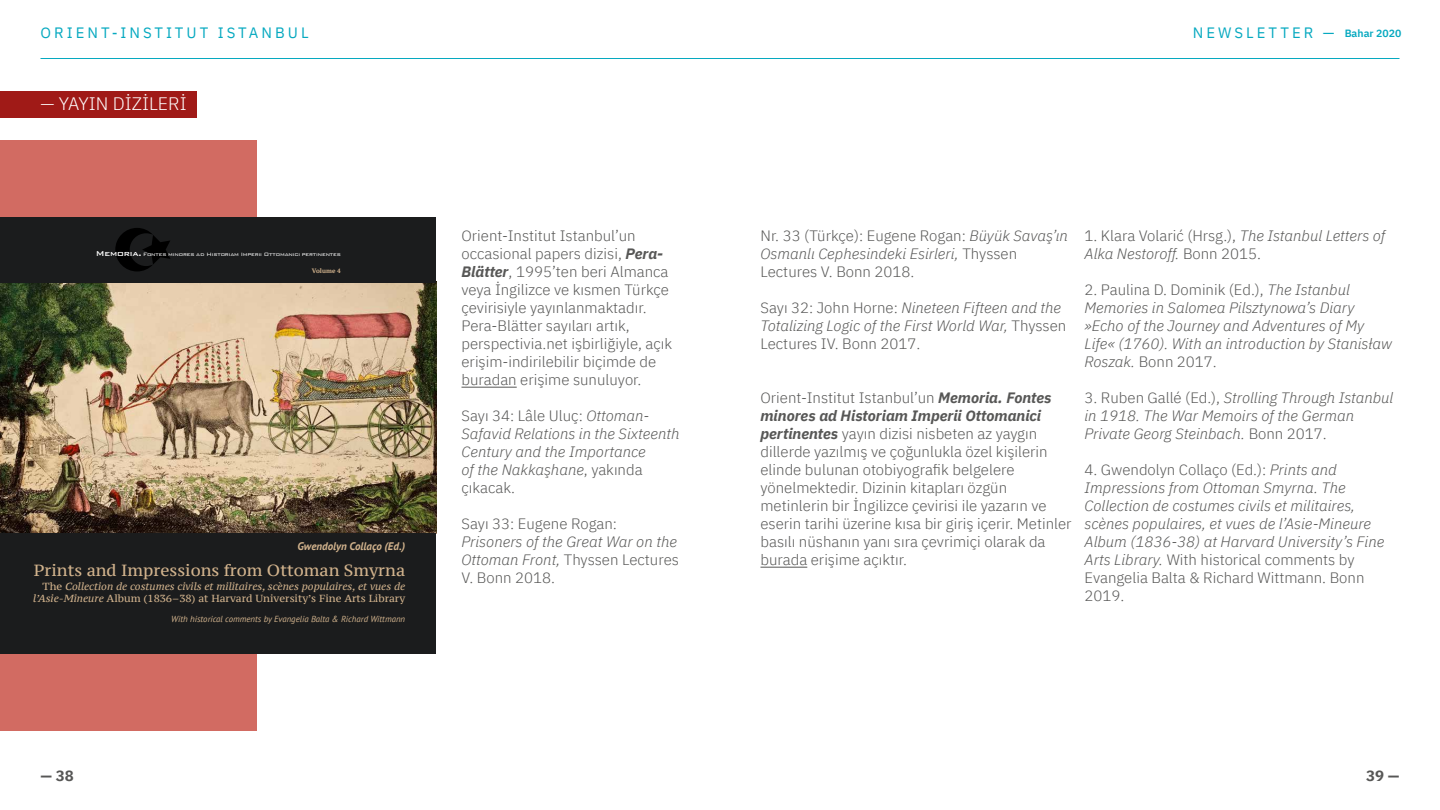
<style>
.page{position:relative;width:1440px;height:810px;background:#fff}
.page>*{position:absolute;margin:0;border:0;box-sizing:border-box;transform-origin:0 0}
.t1{font:300 18px "IBM Plex Sans";color:#fff}
.t2{font:16.12px "PT Serif Caption";color:#d2b38d}
.t3{font:italic 300 15px/18px "IBM Plex Sans";color:#575756}
.t4{font:300 15px/18px "IBM Plex Sans";color:#575756}
.t5{font:15px "IBM Plex Sans";letter-spacing:.2em;color:#06a9c0}
.t6{font:700 15px "IBM Plex Sans";color:#575756}
.t7{font:italic 700 10.95px "PT Sans";color:#d2b38d}
.t8{font:italic 10.27px/12.3px "PT Serif Caption";color:#d2b38d;text-align:right}
.t9{font:italic 8.77px "PT Sans";color:#d2b38d}
.t10{font:300 6.38px "Bank Gothic BT";letter-spacing:-.02em;color:#fff}
.t11{font:700 6.38px "PT Serif";letter-spacing:-.005em;color:#d2b38d}
.s1{font-weight:600;font-size:10.5px}
.s2{font-weight:500;font-size:9.52px}
.s3{font-style:normal}
.s4{font-weight:700;font-style:italic}
.s5{font-style:italic}
</style>
<div class="page">
<hr style="left:40px;top:58px;width:1360px;height:1px;background:#06a9c0">
<div style="left:0;top:140px;width:257px;height:591px;background:#d26b62"></div>
<div style="left:0;top:91px;width:197px;height:26px;background:#a01a17"></div>
<hr style="left:461px;top:387px;width:56px;height:1px;background:#575756">
<img style="left:0;top:283px;width:436px;height:250px">
<div style="left:0;top:533px;width:436px;height:120px;background:#1b1c1d"></div>
<div style="left:0;top:218px;width:436px;height:65px;background:#1b1c1d"></div>
<svg style="left:115px;top:228px;width:55px;height:43px"></svg>
<hr style="left:760px;top:567px;width:47px;height:1px;background:#575756">
<p class="t5" style="left:40px;top:21px;width:270px">ORIENT-INSTITUT ISTANBUL</p>
<p class="t5" style="left:1193px;top:21px;width:210px">NEWSLETTER — <span class="s1">Bahar 2020</span></p>
<p class="t1" style="left:40px;top:90px;width:148px">— YAYIN DİZİLERİ</p>
<p class="t10" style="left:96px;top:251px;width:246px"><span class="s2">Memoria.</span> Fontes minores ad Historiam Imperii Ottomanici pertinentes</p>
<p class="t11" style="left:312px;top:267px;width:31px">Volume 4</p>
<p class="t7" style="left:298px;top:539px;width:109px">Gwendolyn Collaço (Ed.)</p>
<p class="t2" style="left:34px;top:559px;width:373px">Prints and Impressions from Ottoman Smyrna</p>
<p class="t8" style="left:33px;top:580px;width:374px"><span class="s3">The</span> Collection de costumes civils et militaires, scènes populaires, et vues de l’Asie-Mineure <span class="s3">Album (1836–38) at Harvard University’s Fine Arts Library</span></p>
<p class="t9" style="left:171px;top:613px;width:236px">With historical comments by Evangelia Balta &amp; Richard Wittmann</p>
<p class="t4" style="left:461px;top:226px;width:212px">Orient-Institut Istanbul’un occasional papers dizisi, <span class="s4">Pera-<br>Blätter</span>, 1995’ten beri Almanca veya İngilizce ve kısmen Türkçe çevirisiyle yayınlanmaktadır.<br>Pera-Blätter sayıları artık, perspectivia.net işbirliğiyle, açık erişim-indirilebilir biçimde de buradan erişime sunuluyor.</p>
<p class="t3" style="left:461px;top:406px;width:219px"><span class="s3">Sayı 34: Lâle Uluç:</span> Ottoman-<br>Safavid Relations in the Sixteenth<br>Century and the Importance<br>of the Nakkaşhane<span class="s3">, yakında çıkacak.</span></p>
<p class="t4" style="left:461px;top:514px;width:157px">Sayı 33: Eugene Rogan:</p>
<p class="t3" style="left:461px;top:532px;width:219px">Prisoners of the Great War on the<br>Ottoman Front, <span class="s3">Thyssen Lectures<br>V. Bonn 2018.</span></p>
<p class="t4" style="left:760px;top:226px;width:309px">Nr. 33 (Türkçe): Eugene Rogan: <span class="s5">Büyük Savaş’ın<br>Osmanlı Cephesindeki Esirleri,</span> Thyssen<br>Lectures V. Bonn 2018.</p>
<p class="t3" style="left:760px;top:298px;width:307px"><span class="s3">Sayı 32: John Horne:</span> Nineteen Fifteen and the<br>Totalizing Logic of the First World War, <span class="s3">Thyssen<br>Lectures IV. Bonn 2017.</span></p>
<p class="t4" style="left:760px;top:388px;width:313px">Orient-Institut Istanbul’un <span class="s4">Memoria. Fontes minores ad Historiam Imperii Ottomanici pertinentes</span> yayın dizisi nisbeten az yaygın dillerde yazılmış ve çoğunlukla özel kişilerin elinde bulunan otobiyografik belgelere yönelmektedir. Dizinin kitapları özgün metinlerin bir İngilizce çevirisi ile yazarın ve eserin tarihi üzerine kısa bir giriş içerir. Metinler basılı nüshanın yanı sıra çevrimiçi olarak da burada erişime açıktır.</p>
<p class="t3" style="left:1084px;top:226px;width:302px"><span class="s3">1. Klara Volarić (Hrsg.),</span> The Istanbul Letters of<br>Alka Nestoroff. <span class="s3">Bonn 2015.</span></p>
<p class="t3" style="left:1084px;top:280px;width:309px"><span class="s3">2. Paulina D. Dominik (Ed.),</span> The Istanbul Memories in Salomea Pilsztynowa’s Diary »Echo of the Journey and Adventures of My Life« (1760). With an introduction by Stanisław Roszak. <span class="s3">Bonn 2017.</span></p>
<p class="t3" style="left:1084px;top:388px;width:310px"><span class="s3">3. Ruben Gallé (Ed.),</span> Strolling Through Istanbul in 1918. The War Memoirs of the German<br>Private Georg Steinbach. <span class="s3">Bonn 2017.</span></p>
<p class="t3" style="left:1084px;top:460px;width:301px"><span class="s3">4. Gwendolyn Collaço (Ed.):</span> Prints and Impressions from Ottoman Smyrna. The Collection de costumes civils et militaires, scènes populaires, et vues de l’Asie-Mineure Album (1836-38) at Harvard University’s Fine Arts Library. <span class="s3">With historical comments by Evangelia Balta &amp; Richard Wittmann. Bonn 2019.</span></p>
<p class="t6" style="left:40px;top:764px;width:35px">— 38</p>
<p class="t6" style="left:1366px;top:764px;width:35px">39 —</p>
</div>
